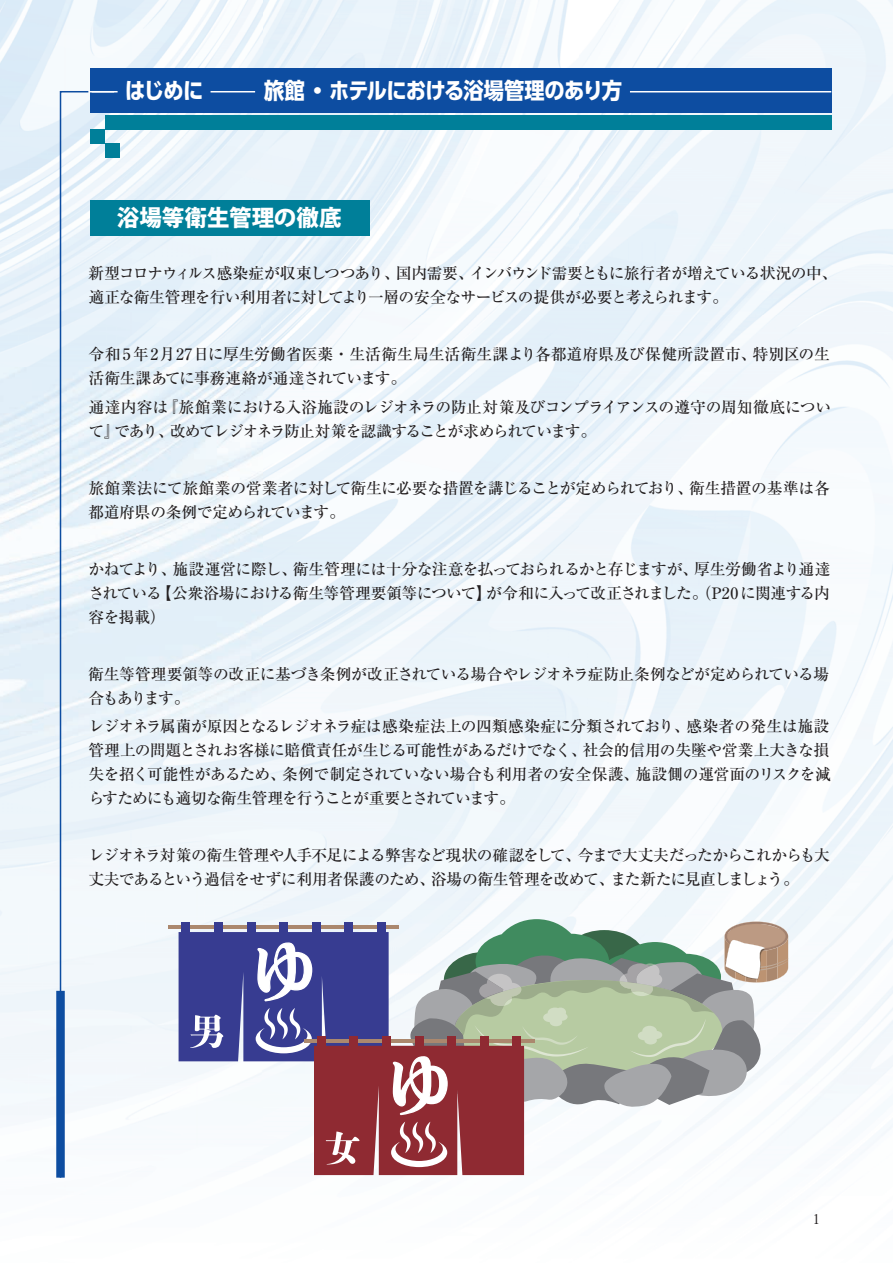
<style>
.page{position:relative;width:893px;height:1263px;background:#fff}
.page>*{position:absolute;margin:0;border:0;box-sizing:border-box;transform-origin:0 0}
.t1{font:700 22.5px "UD Shin Go C Oniz Pr 6 N";letter-spacing:-.005em;color:#fff}
.t2{font:800 22.5px "Koz Go Pro";color:#fff}
.t3{font:500 15.75px/24px "P Ryumin Pr 6 N";letter-spacing:-.035em;color:#231f20}
.t4{font:500 15.75px/24px "P Ryumin Pr 6 N";letter-spacing:-.005em;color:#231f20}
.t5{font:13.8px "Koz Min Pr 6 N";color:#231f20}
</style>
<div class="page">
<img style="left:263px;top:0;width:630px;height:947px">
<img style="left:0;top:0;width:263px;height:1124px">
<div style="left:90px;top:68px;width:741px;height:45px;background:#0d4da1"></div>
<hr style="left:630px;top:91px;width:201px;height:1px;background:#fff">
<hr style="left:211px;top:91px;width:44px;height:1px;background:#fff">
<div style="left:105px;top:115px;width:726px;height:14px;background:#007f99"></div>
<div style="left:105px;top:144px;width:15px;height:14px;background:#007f99"></div>
<svg style="left:59px;top:90px;width:59px;height:1034px"></svg>
<div style="left:56px;top:991px;width:9px;height:187px;background:#0d4da1"></div>
<div style="left:91px;top:200px;width:279px;height:36px;background:#007f99"></div>
<svg style="left:168px;top:924px;width:11px;height:4px"></svg>
<svg style="left:179px;top:919px;width:610px;height:256px"></svg>
<svg style="left:304px;top:1038px;width:230px;height:4px"></svg>
<div style="left:317px;top:1036px;width:9px;height:13px;background:#8f2a32"></div>
<div style="left:350px;top:1036px;width:8px;height:13px;background:#8f2a32"></div>
<div style="left:382px;top:1036px;width:9px;height:13px;background:#8f2a32"></div>
<div style="left:415px;top:1036px;width:8px;height:13px;background:#8f2a32"></div>
<div style="left:447px;top:1036px;width:9px;height:13px;background:#8f2a32"></div>
<div style="left:480px;top:1036px;width:8px;height:13px;background:#8f2a32"></div>
<div style="left:512px;top:1036px;width:9px;height:13px;background:#8f2a32"></div>
<h1 class="t1" style="left:125px;top:72px;width:498px">はじめに　　　旅館・ホテルにおける浴場管理のあり方</h1>
<h1 class="t2" style="left:117px;top:203px;width:226px">浴場等衛生管理の徹底</h1>
<p class="t3" style="left:89px;top:261px;width:750px">新型コロナウィルス感染症が収束しつつあり、国内需要、インバウンド需要ともに旅行者が増えている状況の中、適正な衛生管理を行い利用者に対してより一層の安全なサービスの提供が必要と考えられます。</p>
<p class="t4" style="left:89px;top:342px;width:743px">令和5年2月27日に厚生労働省医薬・生活衛生局生活衛生課より各都道府県及び保健所設置市、特別区の生活衛生課あてに事務連絡が通達されています。</p>
<p class="t3" style="left:89px;top:394px;width:744px">通達内容は『旅館業における入浴施設のレジオネラの防止対策及びコンプライアンスの遵守の周知徹底について』であり、改めてレジオネラ防止対策を認識することが求められています。</p>
<p class="t3" style="left:89px;top:475px;width:743px">旅館業法にて旅館業の営業者に対して衛生に必要な措置を講じることが定められており、衛生措置の基準は各都道府県の条例で定められています。</p>
<p class="t3" style="left:89px;top:556px;width:743px;text-align:justify">かねてより、施設運営に際し、衛生管理には十分な注意を払っておられるかと存じますが、厚生労働省より通達されている【公衆浴場における衛生等管理要領等について】が令和に入って改正されました。（P20に関連する内容を掲載）</p>
<p class="t3" style="left:89px;top:661px;width:742px">衛生等管理要領等の改正に基づき条例が改正されている場合やレジオネラ症防止条例などが定められている場合もあります。</p>
<p class="t3" style="left:89px;top:714px;width:744px;text-align:justify">レジオネラ属菌が原因となるレジオネラ症は感染症法上の四類感染症に分類されており、感染者の発生は施設管理上の問題とされお客様に賠償責任が生じる可能性があるだけでなく、社会的信用の失墜や営業上大きな損失を招く可能性があるため、条例で制定されていない場合も利用者の安全保護、施設側の運営面のリスクを減らすためにも適切な衛生管理を行うことが重要とされています。</p>
<p class="t3" style="left:89px;top:843px;width:743px">レジオネラ対策の衛生管理や人手不足による弊害など現状の確認をして、今まで大丈夫だったからこれからも大丈夫であるという過信をせずに利用者保護のため、浴場の衛生管理を改めて、また新たに見直しましょう。</p>
<p class="t5" style="left:812px;top:1211px;width:10px">1</p>
</div>
